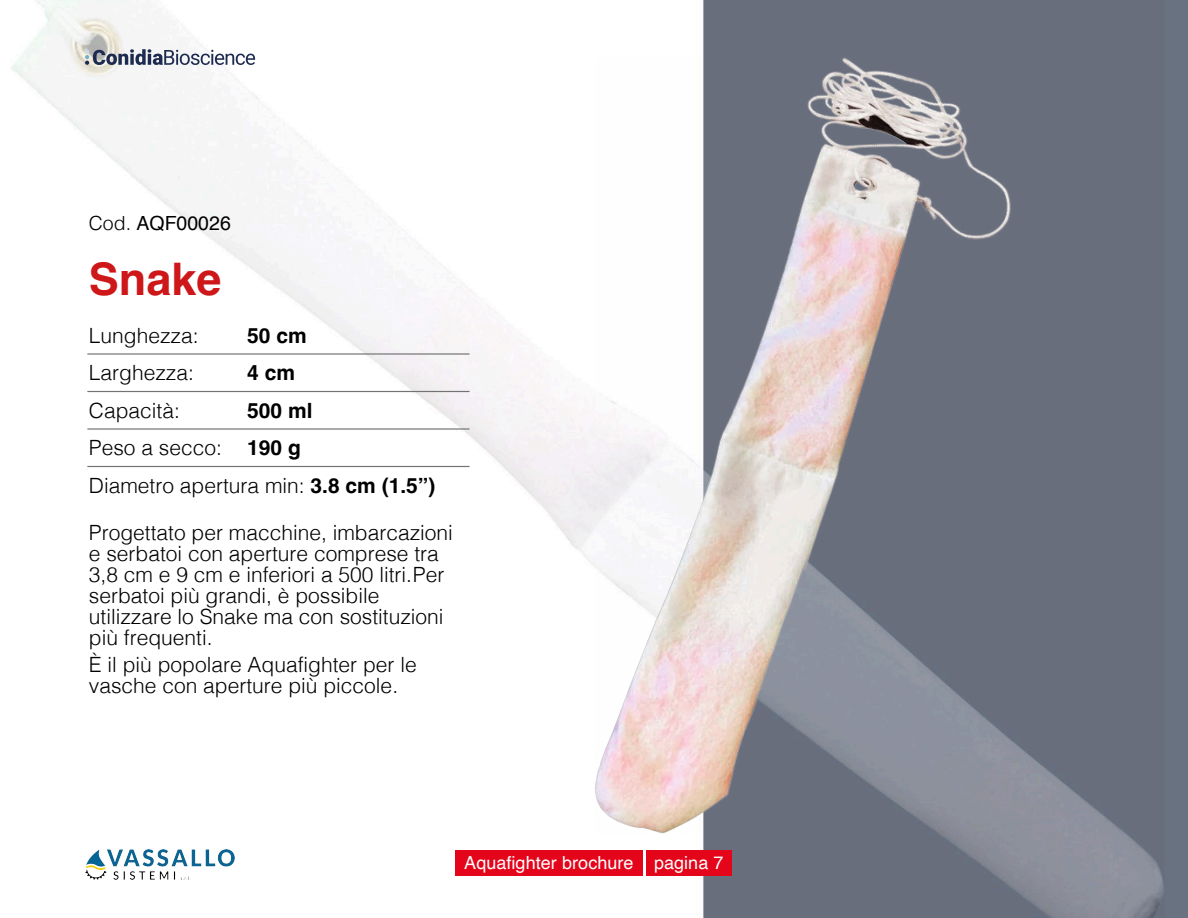
<style>
.page{position:relative;width:1188px;height:918px;background:#fff}
.page>*{position:absolute;margin:0;border:0;box-sizing:border-box;transform-origin:0 0}
.t1{font:700 45px "Helvetica";color:#cd1719}
.t2{font:300 21px "Helvetica";color:#000}
.t3{font:700 21px "Helvetica";color:#000}
.t4{font:19.5px "Helvetica";color:#000}
.t5{font:18px "Helvetica";letter-spacing:.005em;color:#fff}
.s1{font-weight:300}
.s2{font-weight:700}
</style>
<div class="page">
<div style="left:703px;top:0;width:485px;height:918px;background:#687280"></div>
<img style="left:11px;top:0;width:1153px;height:918px">
<hr style="left:87px;top:353px;width:383px;height:2px;background:#737373">
<hr style="left:87px;top:391px;width:383px;height:1px;background:#737373">
<hr style="left:87px;top:428px;width:383px;height:2px;background:#737373">
<hr style="left:87px;top:466px;width:383px;height:1px;background:#737373">
<img style="left:594px;top:57px;width:417px;height:776px">
<svg style="left:85px;top:49px;width:170px;height:16px"></svg>
<img style="left:85px;top:850px;width:149px;height:29px">
<div style="left:455px;top:850px;width:188px;height:25px;background:#e4051b"></div>
<div style="left:647px;top:850px;width:85px;height:25px;background:#e4051b"></div>
<p class="t4" style="left:89px;top:215px;width:143px"><span class="s1">Cod.</span> AQF00026</p>
<p class="t1" style="left:89px;top:261px;width:134px">Snake</p>
<p class="t2" style="left:89px;top:328px;width:111px">Lunghezza:</p>
<p class="t3" style="left:247px;top:327px;width:61px">50 cm</p>
<p class="t2" style="left:89px;top:365px;width:107px">Larghezza:</p>
<p class="t3" style="left:247px;top:365px;width:49px">4 cm</p>
<p class="t2" style="left:89px;top:403px;width:93px">Capacità:</p>
<p class="t3" style="left:247px;top:402px;width:67px">500 ml</p>
<p class="t2" style="left:89px;top:440px;width:135px">Peso a secco:</p>
<p class="t3" style="left:247px;top:440px;width:55px">190 g</p>
<p class="t2" style="left:89px;top:478px;width:348px">Diametro apertura min: <span class="s2">3.8 cm (1.5”)</span></p>
<p class="t2" style="left:89px;top:525px;width:366px">Progettato per macchine, imbarcazioni</p>
<p class="t2" style="left:89px;top:546px;width:352px">e serbatoi con aperture comprese tra</p>
<p class="t2" style="left:89px;top:567px;width:357px">3,8 cm e 9 cm e inferiori a 500 litri. Per</p>
<p class="t2" style="left:89px;top:588px;width:292px">serbatoi più grandi, è possibile</p>
<p class="t2" style="left:89px;top:609px;width:356px">utilizzare lo Snake ma con sostituzioni</p>
<p class="t2" style="left:89px;top:630px;width:125px">più frequenti.</p>
<p class="t2" style="left:89px;top:657px;width:329px">È il più popolare Aquafighter per le</p>
<p class="t2" style="left:89px;top:678px;width:311px">vasche con aperture più piccole.</p>
<p class="t5" style="left:464px;top:855px;width:261px">Aquafighter brochure pagina 7</p>
</div>
